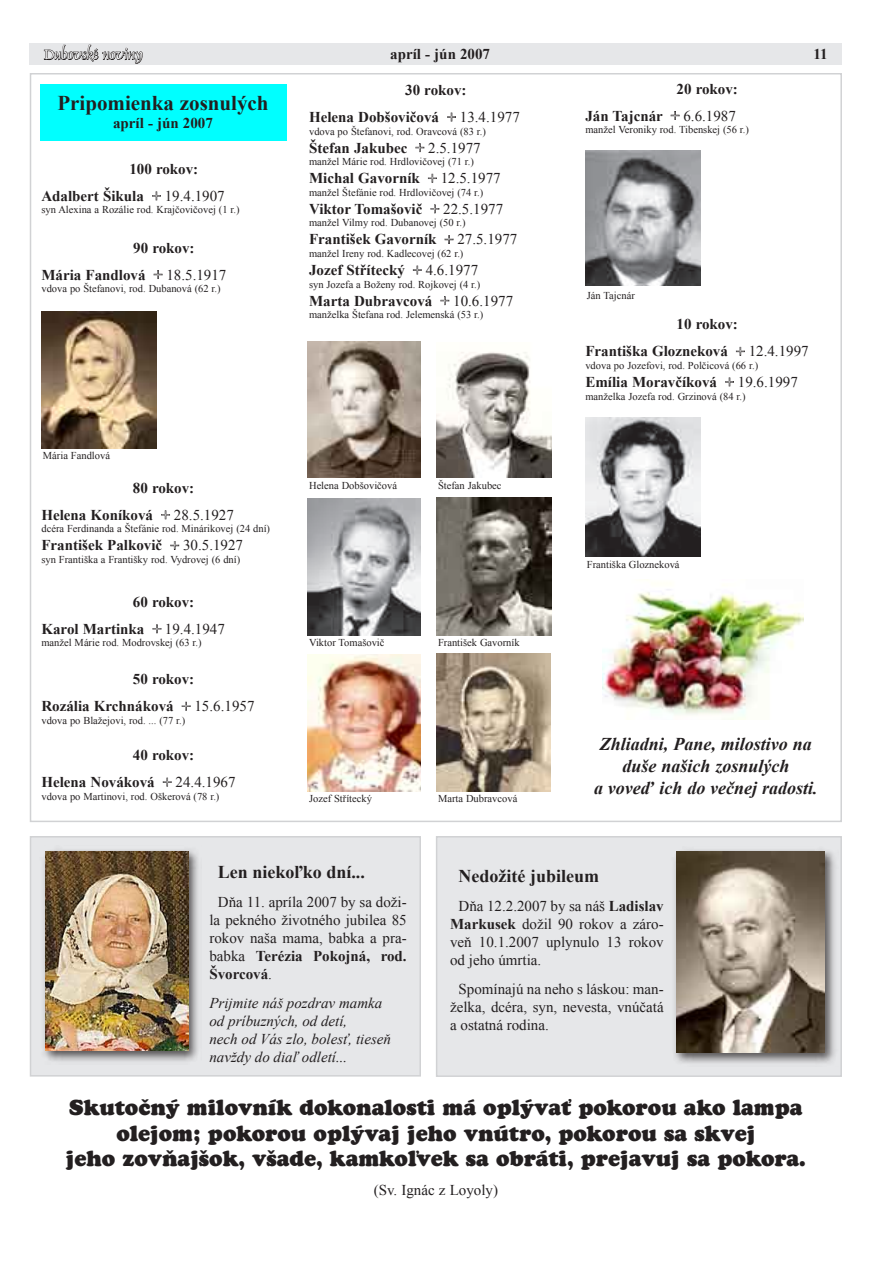
<style>
.page{position:relative;width:893px;height:1263px;background:#fff}
.page>*{position:absolute;margin:0;border:0;box-sizing:border-box;transform-origin:0 0}
.t1{font:21px/25.2px "Bitstream Cooper AT Black";color:#231f20;text-align:center}
.t2{font:700 21px "Times New Roman";color:#231f20}
.t3{font:italic 700 18px/21.6px "Times New Roman";color:#231f20;text-align:center}
.t4{font:700 18px "Times New Roman";color:#231f20}
.t5{font:700 15px/27px "Times New Roman";color:#231f20}
.t6{font:15px/18px "Times New Roman";color:#231f20;text-align:justify}
.t7{font:italic 15px/18px "Times New Roman";color:#231f20}
.t8{font:15px "Dauphin Plain";color:#fff}
.t9{font:10.5px "Times New Roman";color:#231f20}
.s1{font-weight:400;color:#fff}
.s2{font-weight:400}
.s3{font-weight:700}
</style>
<div class="page">
<div style="left:30px;top:43px;width:812px;height:22px;background:#e6e7e9"></div>
<svg style="left:44px;top:44px;width:99px;height:20px"></svg>
<div style="left:40px;top:84px;width:246px;height:57px;background:#0ff"></div>
<svg style="left:152px;top:191px;width:9px;height:10px"></svg>
<svg style="left:161px;top:510px;width:9px;height:9px"></svg>
<svg style="left:170px;top:541px;width:9px;height:9px"></svg>
<svg style="left:153px;top:270px;width:10px;height:9px"></svg>
<svg style="left:447px;top:112px;width:9px;height:10px"></svg>
<svg style="left:415px;top:143px;width:10px;height:9px"></svg>
<svg style="left:428px;top:174px;width:9px;height:9px"></svg>
<svg style="left:430px;top:204px;width:10px;height:10px"></svg>
<svg style="left:444px;top:235px;width:10px;height:9px"></svg>
<svg style="left:413px;top:265px;width:9px;height:10px"></svg>
<svg style="left:440px;top:296px;width:10px;height:9px"></svg>
<svg style="left:163px;top:777px;width:9px;height:10px"></svg>
<svg style="left:736px;top:347px;width:9px;height:9px"></svg>
<svg style="left:725px;top:377px;width:9px;height:10px"></svg>
<svg style="left:181px;top:701px;width:10px;height:10px"></svg>
<svg style="left:152px;top:624px;width:10px;height:9px"></svg>
<svg style="left:670px;top:111px;width:10px;height:9px"></svg>
<img style="left:41px;top:311px;width:115px;height:137px">
<img style="left:436px;top:352px;width:115px;height:126px">
<img style="left:308px;top:341px;width:113px;height:137px">
<img style="left:437px;top:498px;width:114px;height:137px">
<img style="left:308px;top:498px;width:113px;height:137px">
<img style="left:437px;top:654px;width:113px;height:137px">
<img style="left:308px;top:654px;width:113px;height:137px">
<img style="left:585px;top:418px;width:116px;height:138px">
<img style="left:585px;top:151px;width:116px;height:135px">
<img style="left:602px;top:579px;width:201px;height:141px">
<div style="left:437px;top:837px;width:404px;height:239px;background:#e6e7e9"></div>
<div style="left:436px;top:836px;width:406px;height:241px;border:2px solid #d1d2d4"></div>
<div style="left:671px;top:846px;width:168px;height:220px;background:#231f20;opacity:.75"></div>
<img style="left:676px;top:851px;width:149px;height:202px">
<div style="left:31px;top:837px;width:389px;height:239px;background:#e6e7e9"></div>
<div style="left:30px;top:836px;width:391px;height:240px;border:2px solid #d1d2d4"></div>
<div style="left:40px;top:846px;width:162px;height:219px;background:#231f20;opacity:.75"></div>
<img style="left:45px;top:851px;width:143px;height:200px">
<h3 class="t8" style="left:44px;top:45px;width:100px">Dubovské noviny</h3>
<h3 class="t5" style="left:390px;top:40px;width:101px">apríl - jún 2007</h3>
<h3 class="t5" style="left:813px;top:40px;width:16px">11</h3>
<h1 class="t2" style="left:57px;top:89px;width:213px">Pripomienka zosnulých</h1>
<h3 class="t5" style="left:113px;top:110px;width:101px">apríl - jún 2007</h3>
<h3 class="t5" style="left:41px;top:155px;width:185px;text-indent:88px">100 rokov:<br>Adalbert Šikula <span class="s1">+</span> <span class="s2">19.4.1907</span></h3>
<p class="t9" style="left:41px;top:203px;width:200px">syn Alexina a Rozálie rod. Krajčovičovej (1 r.)</p>
<h3 class="t5" style="left:585px;top:75px;width:154px;text-align:right">20 rokov:<br>Ján Tajcnár <span class="s1">+</span> <span class="s2">6.6.1987</span></h3>
<p class="t9" style="left:585px;top:123px;width:165px">manžel Veroniky rod. Tibenskej (56 r.)</p>
<h3 class="t5" style="left:309px;top:76px;width:212px;text-indent:96px">30 rokov:<br>Helena Dobšovičová <span class="s1">+</span> <span class="s2">13.4.1977</span></h3>
<p class="t9" style="left:309px;top:124px;width:178px">vdova po Štefanovi, rod. Oravcová (83 r.)</p>
<h3 class="t5" style="left:309px;top:134px;width:173px">Štefan Jakubec <span class="s1">+</span> <span class="s2">2.5.1977</span></h3>
<p class="t9" style="left:309px;top:155px;width:166px">manžel Márie rod. Hrdlovičovej (71 r.)</p>
<h3 class="t5" style="left:309px;top:164px;width:193px">Michal Gavorník <span class="s1">+</span> <span class="s2">12.5.1977</span></h3>
<p class="t9" style="left:309px;top:185px;width:176px">manžel Štefánie rod. Hrdlovičovej (74 r.)</p>
<h3 class="t5" style="left:309px;top:195px;width:196px">Viktor Tomašovič <span class="s1">+</span> <span class="s2">22.5.1977</span></h3>
<p class="t9" style="left:309px;top:216px;width:158px">manžel Vilmy rod. Dubanovej (50 r.)</p>
<h3 class="t5" style="left:309px;top:226px;width:210px">František Gavorník <span class="s1">+</span> <span class="s2">27.5.1977</span></h3>
<p class="t9" style="left:309px;top:246px;width:156px">manžel Ireny rod. Kadlecovej (62 r.)</p>
<h3 class="t5" style="left:309px;top:256px;width:171px">Jozef Střítecký <span class="s1">+</span> <span class="s2">4.6.1977</span></h3>
<p class="t9" style="left:309px;top:277px;width:173px">syn Jozefa a Boženy rod. Rojkovej (4 r.)</p>
<h3 class="t5" style="left:309px;top:287px;width:206px">Marta Dubravcová <span class="s1">+</span> <span class="s2">10.6.1977</span></h3>
<p class="t9" style="left:309px;top:308px;width:176px">manželka Štefana rod. Jelemenská (53 r.)</p>
<h3 class="t5" style="left:41px;top:234px;width:186px;text-indent:92px">90 rokov:<br>Mária Fandlová <span class="s1">+</span> <span class="s2">18.5.1917</span></h3>
<p class="t9" style="left:41px;top:282px;width:181px">vdova po Štefanovi, rod. Dubanová (62 r.)</p>
<p class="t9" style="left:587px;top:289px;width:50px">Ján Tajcnár</p>
<h3 class="t5" style="left:585px;top:310px;width:225px;text-indent:91px">10 rokov:<br>Františka Glozneková <span class="s1">+</span> <span class="s2">12.4.1997</span></h3>
<p class="t9" style="left:585px;top:358px;width:174px">vdova po Jozefovi, rod. Polčicová (66 r.)</p>
<h3 class="t5" style="left:585px;top:368px;width:214px">Emília Moravčíková <span class="s1">+</span> <span class="s2">19.6.1997</span></h3>
<p class="t9" style="left:585px;top:389px;width:162px">manželka Jozefa rod. Grzinová (84 r.)</p>
<p class="t9" style="left:43px;top:448px;width:69px">Mária Fandlová</p>
<h3 class="t5" style="left:41px;top:474px;width:194px;text-indent:91px">80 rokov:<br>Helena Koníková <span class="s1">+</span> <span class="s2">28.5.1927</span></h3>
<p class="t9" style="left:41px;top:522px;width:230px">dcéra Ferdinanda a Štefánie rod. Minárikovej (24 dní)</p>
<h3 class="t5" style="left:41px;top:531px;width:203px">František Palkovič <span class="s1">+</span> <span class="s2">30.5.1927</span></h3>
<p class="t9" style="left:41px;top:552px;width:200px">syn Františka a Františky rod. Vydrovej (6 dní)</p>
<h3 class="t5" style="left:41px;top:588px;width:185px;text-indent:91px">60 rokov:<br>Karol Martinka <span class="s1">+</span> <span class="s2">19.4.1947</span></h3>
<p class="t9" style="left:41px;top:636px;width:162px">manžel Márie rod. Modrovskej (63 r.)</p>
<h3 class="t5" style="left:41px;top:665px;width:215px;text-indent:91px">50 rokov:<br>Rozália Krchnáková <span class="s1">+</span> <span class="s2">15.6.1957</span></h3>
<p class="t9" style="left:41px;top:713px;width:145px">vdova po Blažejovi, rod. ... (77 r.)</p>
<h3 class="t5" style="left:41px;top:741px;width:196px;text-indent:91px">40 rokov:<br>Helena Nováková <span class="s1">+</span> <span class="s2">24.4.1967</span></h3>
<p class="t9" style="left:41px;top:789px;width:179px">vdova po Martinovi, rod. Oškerová (78 r.)</p>
<p class="t9" style="left:309px;top:478px;width:90px">Helena Dobšovičová</p>
<p class="t9" style="left:438px;top:478px;width:65px">Štefan Jakubec</p>
<p class="t9" style="left:309px;top:635px;width:77px">Viktor Tomašovič</p>
<p class="t9" style="left:438px;top:635px;width:83px">František Gavorník</p>
<p class="t9" style="left:309px;top:791px;width:64px">Jozef Střítecký</p>
<p class="t9" style="left:438px;top:791px;width:81px">Marta Dubravcová</p>
<p class="t9" style="left:587px;top:557px;width:94px">Františka Glozneková</p>
<h2 class="t3" style="left:594px;top:733px;width:225px">Zhliadni, Pane, milostivo na duše našich zosnulých<br>a voveď ich do večnej radosti.</h2>
<h2 class="t4" style="left:218px;top:859px;width:148px">Len niekoľko dní...</h2>
<h3 class="t6" style="left:209px;top:892px;width:199px;text-indent:9px">Dňa 11. apríla 2007 by sa doži&shy;la pekného životného jubilea 85 rokov naša mama, babka a pra&shy;babka <span class="s3">Terézia Pokojná, rod.<br>Švorcová</span>.</h3>
<h3 class="t7" style="left:209px;top:993px;width:183px">Prijmite náš pozdrav mamka od príbuzných, od detí,<br>nech od Vás zlo, bolesť, tieseň navždy do diaľ odletí...</h3>
<h1 class="t1" style="left:66px;top:1095px;width:741px">Skutočný milovník dokonalosti má oplývať pokorou ako lampa olejom; pokorou oplývaj jeho vnútro, pokorou sa skvej<br>jeho zovňajšok, všade, kamkoľvek sa obráti, prejavuj sa pokora.</h1>
<h3 class="t6" style="left:374px;top:1180px;width:126px">(Sv. Ignác z Loyoly)</h3>
<h2 class="t4" style="left:459px;top:864px;width:142px">Nedožité jubileum</h2>
<h3 class="t6" style="left:450px;top:897px;width:215px;text-indent:9px">Dňa 12.2.2007 by sa náš <span class="s3">Ladislav Markusek</span> dožil 90 rokov a záro&shy;veň 10.1.2007 uplynulo 13 rokov od jeho úmrtia.</h3>
<h3 class="t6" style="left:450px;top:980px;width:215px;text-indent:9px">Spomínajú na neho s láskou: man&shy;želka, dcéra, syn, nevesta, vnúčatá a ostatná rodina.</h3>
</div>
